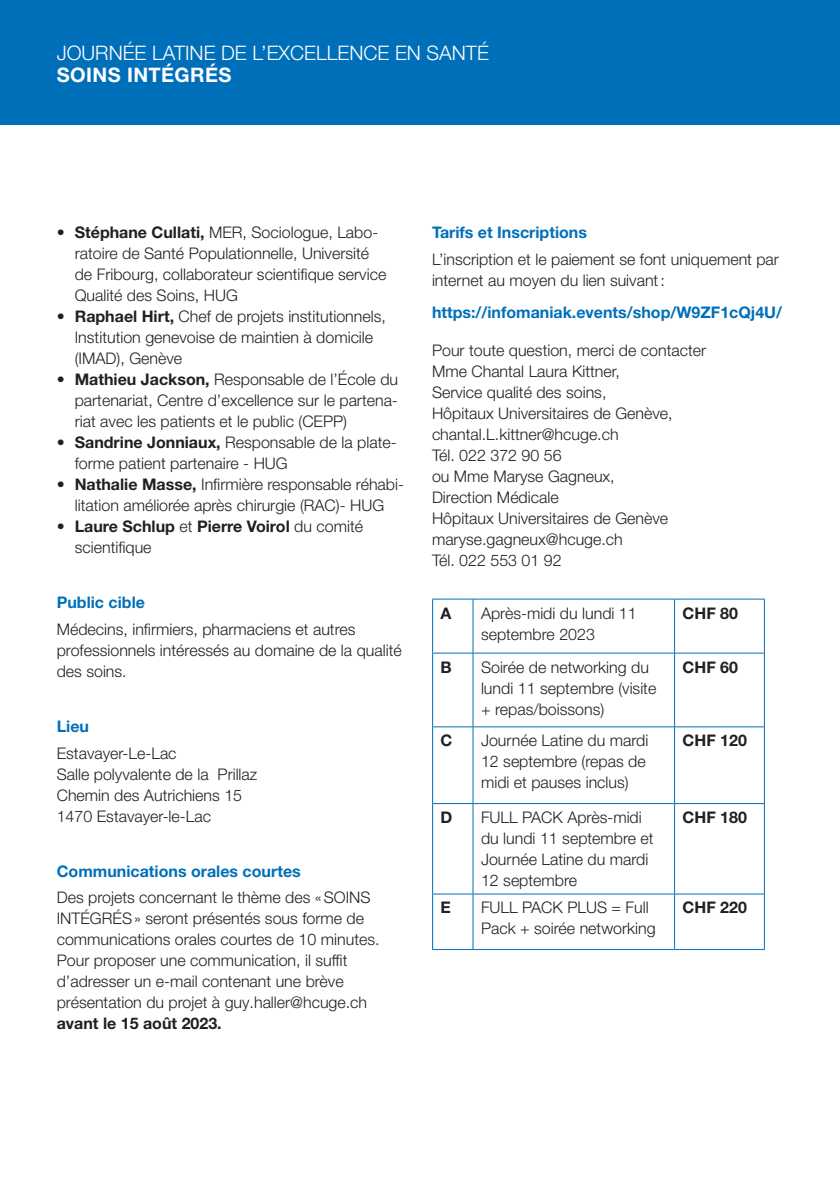
<style>
.page{position:relative;width:840px;height:1191px;background:#fff}
.page>*{position:absolute;margin:0;border:0;box-sizing:border-box;transform-origin:0 0}
.t1{font:300 20px/22px "Helvetica Neue LT Pro";color:#fff}
.t2{font:300 16px/21px "Helvetica Neue LT Pro";color:#231f20}
.t3{font:700 16px/21px "Helvetica Neue LT Pro";color:#231f20}
.t4{font:700 16px/32.4px "Helvetica Neue LT Pro";color:#006fba}
.s1{font-weight:700}
.s2{font-weight:300}
.s3{font-weight:700;color:#006fba}
.s4{font-weight:300;color:#231f20}
</style>
<div class="page">
<hr style="left:839px;top:0;width:1px;height:794px;background:#006fba">
<div style="left:0;top:0;width:839px;height:125px;background:#006fba"></div>
<hr style="left:432px;top:599px;width:40px;height:1px;background:#006fba">
<hr style="left:432px;top:599px;width:1px;height:54px;background:#006fba">
<hr style="left:472px;top:599px;width:202px;height:1px;background:#006fba">
<hr style="left:472px;top:599px;width:1px;height:54px;background:#006fba">
<hr style="left:674px;top:599px;width:90px;height:1px;background:#006fba">
<hr style="left:674px;top:599px;width:1px;height:54px;background:#006fba">
<hr style="left:763px;top:599px;width:1px;height:54px;background:#006fba">
<hr style="left:432px;top:653px;width:40px;height:1px;background:#006fba">
<hr style="left:432px;top:653px;width:1px;height:73px;background:#006fba">
<hr style="left:472px;top:653px;width:202px;height:1px;background:#006fba">
<hr style="left:472px;top:653px;width:1px;height:73px;background:#006fba">
<hr style="left:674px;top:653px;width:90px;height:1px;background:#006fba">
<hr style="left:674px;top:653px;width:1px;height:73px;background:#006fba">
<hr style="left:763px;top:653px;width:1px;height:73px;background:#006fba">
<hr style="left:432px;top:726px;width:40px;height:1px;background:#006fba">
<hr style="left:432px;top:727px;width:1px;height:76px;background:#006fba">
<hr style="left:472px;top:726px;width:202px;height:1px;background:#006fba">
<hr style="left:472px;top:727px;width:1px;height:76px;background:#006fba">
<hr style="left:674px;top:726px;width:90px;height:1px;background:#006fba">
<hr style="left:674px;top:727px;width:1px;height:76px;background:#006fba">
<hr style="left:763px;top:727px;width:1px;height:76px;background:#006fba">
<hr style="left:432px;top:803px;width:40px;height:1px;background:#006fba">
<hr style="left:432px;top:804px;width:1px;height:89px;background:#006fba">
<hr style="left:472px;top:803px;width:202px;height:1px;background:#006fba">
<hr style="left:472px;top:804px;width:1px;height:89px;background:#006fba">
<hr style="left:674px;top:803px;width:90px;height:1px;background:#006fba">
<hr style="left:674px;top:804px;width:1px;height:89px;background:#006fba">
<hr style="left:763px;top:804px;width:1px;height:89px;background:#006fba">
<hr style="left:432px;top:893px;width:40px;height:1px;background:#006fba">
<hr style="left:432px;top:894px;width:1px;height:55px;background:#006fba">
<hr style="left:472px;top:893px;width:202px;height:1px;background:#006fba">
<hr style="left:472px;top:894px;width:1px;height:55px;background:#006fba">
<hr style="left:674px;top:893px;width:90px;height:1px;background:#006fba">
<hr style="left:674px;top:894px;width:1px;height:55px;background:#006fba">
<hr style="left:763px;top:894px;width:1px;height:55px;background:#006fba">
<hr style="left:432px;top:949px;width:40px;height:1px;background:#006fba">
<hr style="left:472px;top:949px;width:202px;height:1px;background:#006fba">
<hr style="left:674px;top:949px;width:90px;height:1px;background:#006fba">
<p class="t1" style="left:57px;top:41px;width:433px">JOURNÉE LATINE DE L’EXCELLENCE EN SANTÉ<br><span class="s1">SOINS INTÉGRÉS</span></p>
<p class="t2" style="left:75px;top:222px;width:313px;text-indent:-18px"><span class="s1">• Stéphane Cullati,</span> MER, Sociologue, Labo&shy;ratoire de Santé Populationnelle, Université de Fribourg, collaborateur scientifique service Qualité des Soins, HUG</p>
<p class="t2" style="left:75px;top:306px;width:312px;text-indent:-18px"><span class="s1">• Raphael Hirt,</span> Chef de projets institutionnels,<br>Institution genevoise de maintien à domicile (IMAD), Genève</p>
<p class="t2" style="left:75px;top:369px;width:325px;text-align:justify;text-indent:-18px"><span class="s1">• Mathieu Jackson,</span> Responsable de l’École du partenariat, Centre d’excellence sur le partena&shy;riat avec les patients et le public (CEPP)</p>
<p class="t2" style="left:75px;top:432px;width:323px;text-indent:-18px"><span class="s1">• Sandrine Jonniaux,</span> Responsable de la plate&shy;forme patient partenaire - HUG</p>
<p class="t2" style="left:57px;top:474px;width:348px;text-align:center"><span class="s1">• Nathalie Masse,</span> Infirmière responsable réhabi&shy;litation améliorée après chirurgie (RAC)- HUG</p>
<p class="t3" style="left:75px;top:516px;width:290px;text-indent:-18px">• Laure Schlup <span class="s2">et</span> Pierre Voirol <span class="s2">du comité scientifique</span></p>
<p class="t2" style="left:57px;top:589px;width:300px;line-height:26.6px"><span class="s3">Public cible<br></span>Médecins, infirmiers, pharmaciens et autres</p>
<p class="t2" style="left:57px;top:639px;width:346px">professionnels intéressés au domaine de la qualité des soins.</p>
<p class="t2" style="left:57px;top:712px;width:121px;line-height:26.6px"><span class="s3">Lieu<br></span>Estavayer-Le-Lac</p>
<p class="t2" style="left:57px;top:763px;width:202px">Salle polyvalente de la Prillaz<br>Chemin des Autrichiens 15<br>1470 Estavayer-le-Lac</p>
<p class="t2" style="left:57px;top:857px;width:315px;line-height:26.6px"><span class="s3">Communications orales courtes<br></span>Des projets concernant le thème des «SOINS</p>
<p class="t2" style="left:57px;top:908px;width:324px">INTÉGRÉS» seront présentés sous forme de communications orales courtes de 10 minutes.<br>Pour proposer une communication, il suffit d’adresser un e-mail contenant une brève présentation du projet à guy.haller@hcuge.ch <span class="s1">avant le 15 août 2023.</span></p>
<p class="t2" style="left:432px;top:219px;width:348px;line-height:26.6px"><span class="s3">Tarifs et Inscriptions<br></span>L’inscription et le paiement se font uniquement par</p>
<p class="t4" style="left:432px;top:263px;width:351px"><span class="s4">internet au moyen du lien suivant: </span>https://infomaniak.events/shop/W9ZF1cQj4U/</p>
<p class="t2" style="left:432px;top:339px;width:275px">Pour toute question, merci de contacter<br>Mme Chantal Laura Kittner,<br>Service qualité des soins,<br>Hôpitaux Universitaires de Genève, chantal.L.kittner@hcuge.ch<br>Tél. 022 372 90 56<br>ou Mme Maryse Gagneux,<br>Direction Médicale<br>Hôpitaux Universitaires de Genève maryse.gagneux@hcuge.ch<br>Tél. 022 553 01 92</p>
<p class="t3" style="left:440px;top:602px;width:12px">A</p>
<p class="t2" style="left:480px;top:602px;width:157px">Après-midi du lundi 11 septembre 2023</p>
<p class="t3" style="left:682px;top:602px;width:57px">CHF 80</p>
<p class="t3" style="left:440px;top:656px;width:13px">B</p>
<p class="t2" style="left:480px;top:656px;width:177px">Soirée de networking du lundi 11 septembre (visite + repas/boissons)</p>
<p class="t3" style="left:682px;top:656px;width:57px">CHF 60</p>
<p class="t3" style="left:440px;top:729px;width:13px">C</p>
<p class="t2" style="left:480px;top:729px;width:169px">Journée Latine du mardi<br>12 septembre (repas de midi et pauses inclus)</p>
<p class="t3" style="left:682px;top:729px;width:66px">CHF 120</p>
<p class="t3" style="left:440px;top:806px;width:13px">D</p>
<p class="t2" style="left:480px;top:806px;width:174px">FULL PACK Après-midi du lundi 11 septembre et<br>Journée Latine du mardi<br>12 septembre</p>
<p class="t3" style="left:682px;top:806px;width:66px">CHF 180</p>
<p class="t3" style="left:440px;top:897px;width:12px">E</p>
<p class="t2" style="left:480px;top:897px;width:176px">FULL PACK PLUS = Full<br>Pack + soirée networking</p>
<p class="t3" style="left:682px;top:897px;width:66px">CHF 220</p>
</div>
